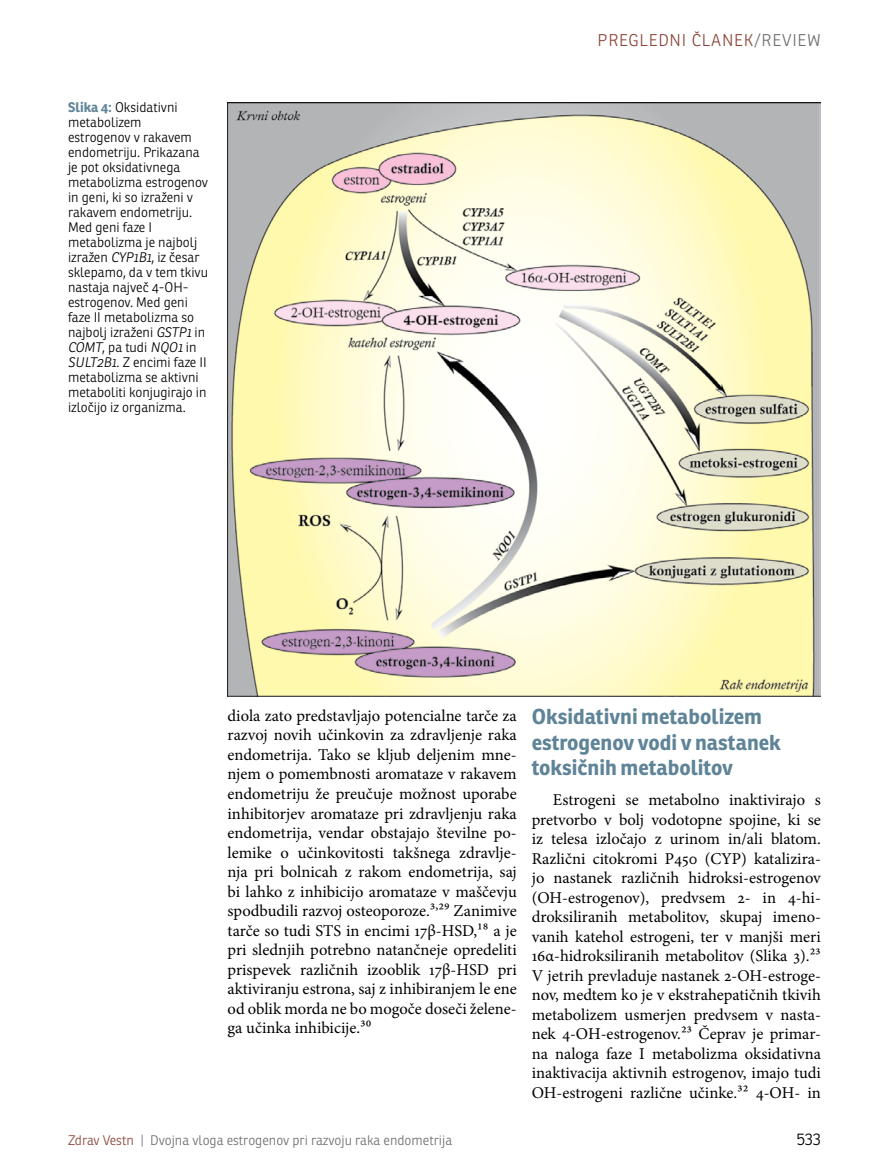
<style>
.page{position:relative;width:872px;height:1166px;background:#fff}
.page>*{position:absolute;margin:0;border:0;box-sizing:border-box;transform-origin:0 0}
.t1{font:700 21px/25.5px "Ronnia";color:#5f8498}
.t2{font:16.5px/19.5px "Minion Pro";color:#000;text-align:justify}
.t3{font:300 16.5px "Ronnia";letter-spacing:.05em;color:#8a4638}
.t4{font:300 16.5px "Ronnia";color:#6d6e71}
.t5{font:300 16.5px "Ronnia";color:#000}
.t6{font:300 13.5px/15px "Ronnia";color:#000}
.t7{font:300 13.5px "Ronnia";color:#6d6e71}
.s1{font-weight:700;color:#5f8498}
.s2{font-style:italic}
.s3{color:#8a4638}
</style>
<div class="page">
<img style="left:227px;top:102px;width:594px;height:594px">
<p class="t6" style="left:68px;top:99px;width:142px"><span class="s1">Slika 4:</span> Oksidativni metabolizem<br>estrogenov v rakavem endometriju. Prikazana je pot oksidativnega metabolizma estrogenov in geni, ki so izraženi v rakavem endometriju.<br>Med geni faze I metabolizma je najbolj izražen <span class="s2">CYP1B1</span>, iz česar sklepamo, da v tem tkivu nastaja največ 4-OH&shy;estrogenov. Med geni faze II metabolizma so najbolj izraženi <span class="s2">GSTP1</span> in<br><span class="s2">COMT</span>, pa tudi <span class="s2">NQO1</span> in<br><span class="s2">SULT2B1.</span> Z encimi faze II metabolizma se aktivni metaboliti konjugirajo in izločijo iz organizma.</p>
<p class="t3" style="left:597px;top:30px;width:52px">Pregledni</p>
<p class="t3" style="left:691px;top:30px;width:42px">članek</p>
<p class="t4" style="left:754px;top:30px;width:29px">/Review</p>
<p class="t2" style="left:227px;top:705px;width:291px">diola zato predstavljajo potencialne tarče za razvoj novih učinkovin za zdravljenje raka endometrija. Tako se kljub deljenim mne&shy;njem o pomembnosti aromataze v rakavem endometriju že preučuje možnost uporabe inhibitorjev aromataze pri zdravljenju raka endometrija, vendar obstajajo številne po&shy;lemike o učinkovitosti takšnega zdravlje&shy;nja pri bolnicah z rakom endometrija, saj bi lahko z inhibicijo aromataze v maščevju spodbudili razvoj osteoporoze.3,29 Zanimive tarče so tudi STS in encimi 17β-HSD,18 a je pri slednjih potrebno natančneje opredeliti prispevek različnih izooblik 17β-HSD pri aktiviranju estrona, saj z inhibiranjem le ene od oblik morda ne bo mogoče doseči želene&shy;ga učinka inhibicije.30</p>
<p class="t1" style="left:531px;top:703px;width:251px">Oksidativni metabolizem estrogenov vodi v nastanek toksičnih metabolitov</p>
<p class="t2" style="left:532px;top:790px;width:291px;text-indent:21px">Estrogeni se metabolno inaktivirajo s pretvorbo v bolj vodotopne spojine, ki se iz telesa izločajo z urinom in/ali blatom.<br>Različni citokromi P450 (CYP) katalizira&shy;jo nastanek različnih hidroksi-estrogenov (OH-estrogenov), predvsem 2- in 4-hi&shy;droksiliranih metabolitov, skupaj imeno&shy;vanih katehol estrogeni, ter v manjši meri 16α-hidroksiliranih metabolitov (Slika 3).23<br>V jetrih prevladuje nastanek 2-OH-estroge&shy;nov, medtem ko je v ekstrahepatičnih tkivih metabolizem usmerjen predvsem v nasta&shy;nek 4-OH-estrogenov.23 Čeprav je primar&shy;na naloga faze I metabolizma oksidativna inaktivacija aktivnih estrogenov, imajo tudi OH-estrogeni različne učinke.32 4-OH- in</p>
<p class="t7" style="left:68px;top:1131px;width:386px"><span class="s3">Zdrav Vestn</span> | Dvojna vloga estrogenov pri razvoju raka endometrija</p>
<p class="t5" style="left:796px;top:1128px;width:26px">533</p>
</div>
